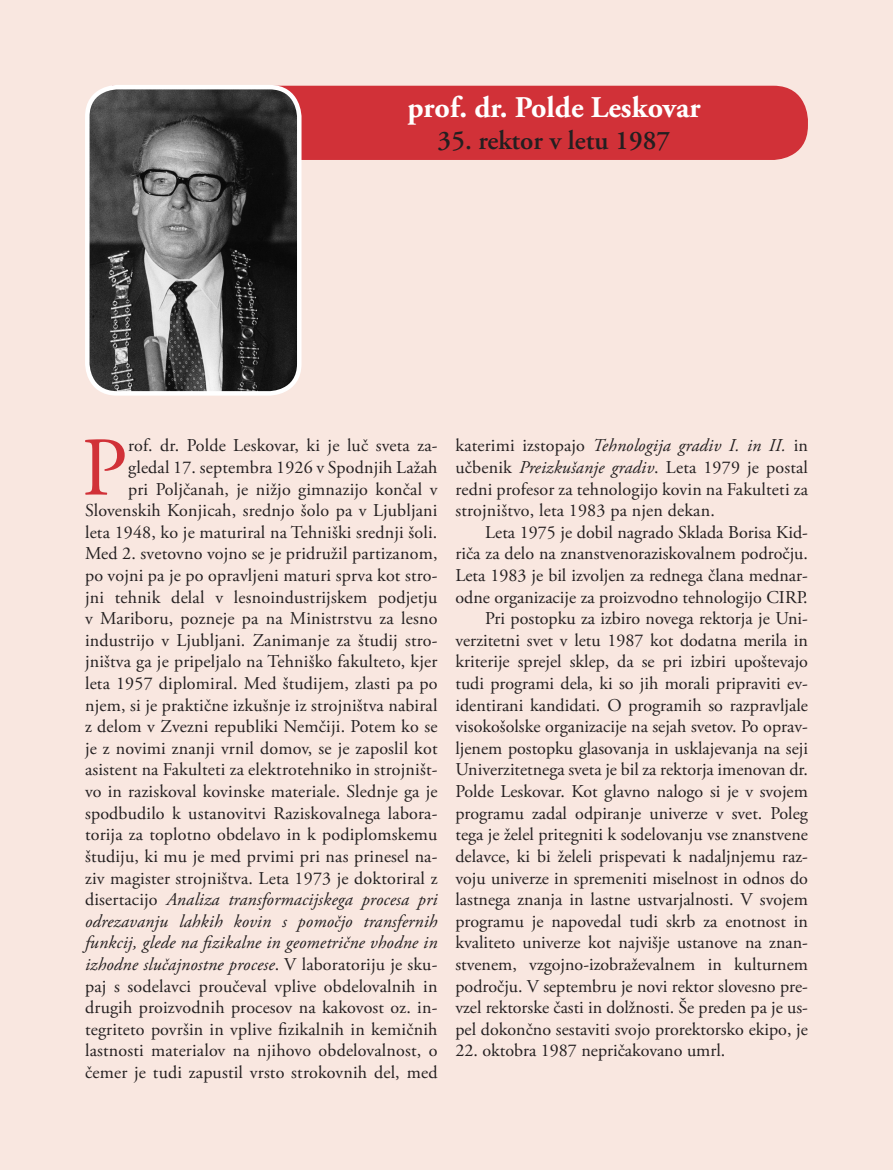
<style>
.page{position:relative;width:893px;height:1170px;background:#fff}
.page>*{position:absolute;margin:0;border:0;box-sizing:border-box;transform-origin:0 0}
.t1{font:83.1px "Adobe Garamond Pro";color:#d13138}
.t2{font:700 30px "Adobe Garamond Pro";color:#fff}
.t3{font:600 27px "Adobe Garamond Pro";color:#231f20}
.t4{font:18px/21.6px "Adobe Garamond Pro";letter-spacing:.01em;color:#231f20;text-align:justify}
.s1{font-style:italic}
</style>
<div class="page">
<div style="left:0;top:0;width:893px;height:1169px;background:#f9e7e0"></div>
<div style="left:281px;top:86px;width:527px;height:74px;background:#d13138"></div>
<img style="left:90px;top:87px;width:209px;height:306px">
<div style="left:85px;top:85px;width:216px;height:310px;border:4px solid #fff;border-radius:30px"></div>
<p class="t2" style="left:407px;top:90px;width:295px">prof. dr. Polde Leskovar</p>
<p class="t3" style="left:438px;top:125px;width:234px">35. rektor v letu 1987</p>
<p class="t4" style="left:85px;top:435px;width:354px;text-align:right">rof. dr. Polde Leskovar, ki je luč sveta za&shy;gledal 17. septembra 1926 v Spodnjih Lažah<br>pri Poljčanah, je nižjo gimnazijo končal v Slovenskih Konjicah, srednjo šolo pa v Ljubljani leta 1948, ko je maturiral na Tehniški srednji šoli.<br>Med 2. svetovno vojno se je pridružil partizanom, po vojni pa je po opravljeni maturi sprva kot stro&shy;jni tehnik delal v lesnoindustrijskem podjetju v Mariboru, pozneje pa na Ministrstvu za lesno industrijo v Ljubljani. Zanimanje za študij stro&shy;jništva ga je pripeljalo na Tehniško fakulteto, kjer leta 1957 diplomiral. Med študijem, zlasti pa po njem, si je praktične izkušnje iz strojništva nabiral z delom v Zvezni republiki Nemčiji. Potem ko se je z novimi znanji vrnil domov, se je zaposlil kot asistent na Fakulteti za elektrotehniko in strojništ&shy;vo in raziskoval kovinske materiale. Slednje ga je spodbudilo k ustanovitvi Raziskovalnega labora&shy;torija za toplotno obdelavo in k podiplomskemu študiju, ki mu je med prvimi pri nas prinesel na&shy;ziv magister strojništva. Leta 1973 je doktoriral z disertacijo <span class="s1">Analiza transformacijskega procesa pri odrezavanju lahkih kovin s pomočjo transfernih funkcij, glede na fizikalne in geometrične vhodne in izhodne slučajnostne procese</span>. V laboratoriju je sku&shy;paj s sodelavci proučeval vplive obdelovalnih in drugih proizvodnih procesov na kakovost oz. in&shy;tegriteto površin in vplive fizikalnih in kemičnih lastnosti materialov na njihovo obdelovalnost, o čemer je tudi zapustil vrsto strokovnih del, med</p>
<p class="t4" style="left:455px;top:435px;width:354px">katerimi izstopajo <span class="s1">Tehnologija gradiv I. in II.</span> in učbenik <span class="s1">Preizkušanje gradiv</span>. Leta 1979 je postal redni profesor za tehnologijo kovin na Fakulteti za strojništvo, leta 1983 pa njen dekan.</p>
<p class="t1" style="left:82px;top:418px;width:47px">P</p>
<p class="t4" style="left:455px;top:522px;width:354px;text-indent:30px">Leta 1975 je dobil nagrado Sklada Borisa Kid&shy;riča za delo na znanstvenoraziskovalnem področju.<br>Leta 1983 je bil izvoljen za rednega člana mednar&shy;odne organizacije za proizvodno tehnologijo CIRP.</p>
<p class="t4" style="left:455px;top:608px;width:354px;text-indent:30px">Pri postopku za izbiro novega rektorja je Uni&shy;verzitetni svet v letu 1987 kot dodatna merila in kriterije sprejel sklep, da se pri izbiri upoštevajo tudi programi dela, ki so jih morali pripraviti ev&shy;identirani kandidati. O programih so razpravljale visokošolske organizacije na sejah svetov. Po oprav&shy;ljenem postopku glasovanja in usklajevanja na seji Univerzitetnega sveta je bil za rektorja imenovan dr.<br>Polde Leskovar. Kot glavno nalogo si je v svojem programu zadal odpiranje univerze v svet. Poleg tega je želel pritegniti k sodelovanju vse znanstvene delavce, ki bi želeli prispevati k nadaljnjemu raz&shy;voju univerze in spremeniti miselnost in odnos do lastnega znanja in lastne ustvarjalnosti. V svojem programu je napovedal tudi skrb za enotnost in kvaliteto univerze kot najvišje ustanove na znan&shy;stvenem, vzgojno-izobraževalnem in kulturnem področju. V septembru je novi rektor slovesno pre&shy;vzel rektorske časti in dolžnosti. Še preden pa je us&shy;pel dokončno sestaviti svojo prorektorsko ekipo, je</p>
<p class="t4" style="left:455px;top:1040px;width:271px">22. oktobra 1987 nepričakovano umrl.</p>
</div>
